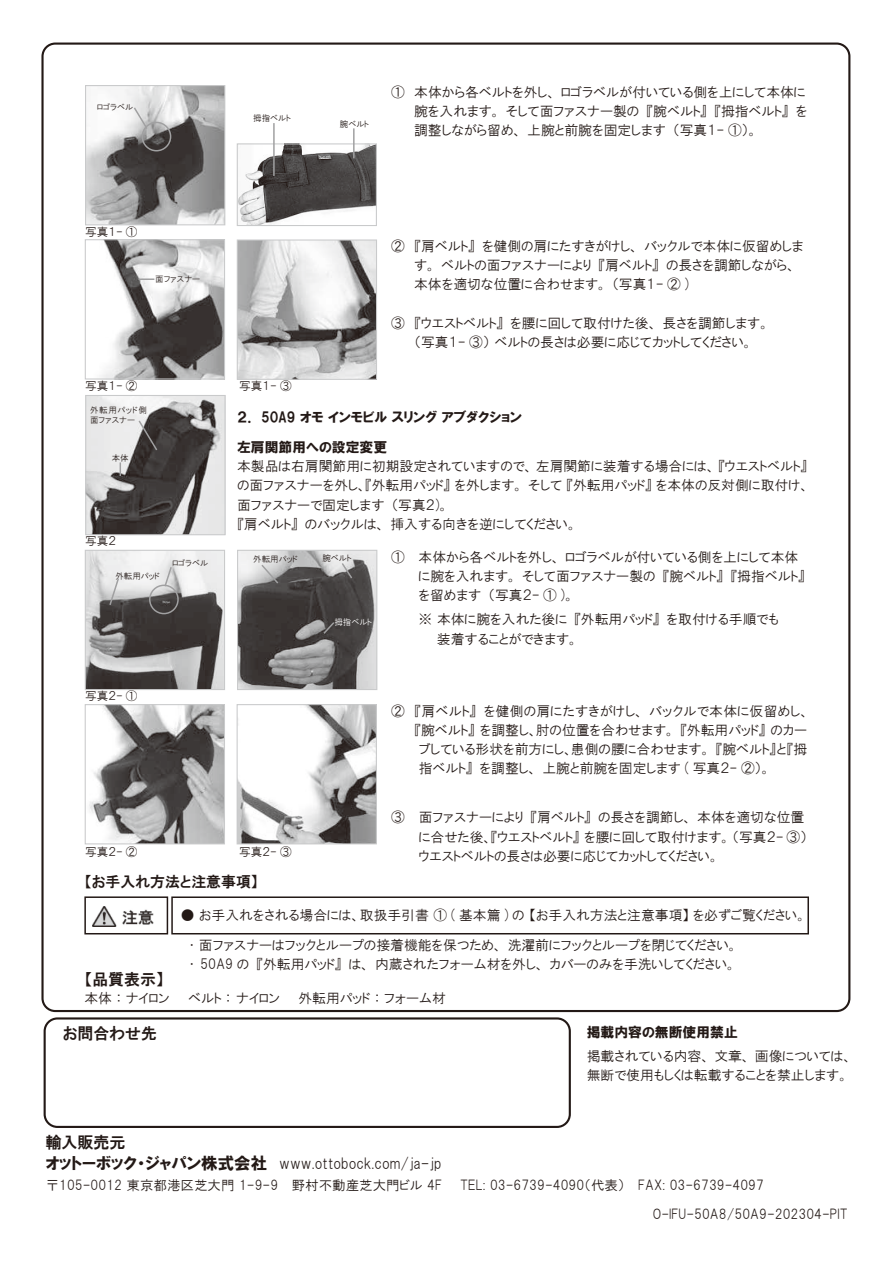
<style>
.page{position:relative;width:893px;height:1263px;background:#fff}
.page>*{position:absolute;margin:0;border:0;box-sizing:border-box;transform-origin:0 0}
.t1{font:16.5px "HGP Soei Kakugothic UB";color:#231916}
.t2{font:15.9px "HGP Gothic E";color:#231916}
.t3{font:15.9px "HGS Gothic E";color:#231916}
.t4{font:15px "HGP Gothic M";color:#231916}
.t5{font:14.85px "HGP Gothic E";color:#231916}
.t6{font:13.8px/19.2px "HGP Gothic M";color:#231916}
.t7{font:13.8px/29.7px "HGP Soei Kakugothic UB";color:#231916}
.t8{font:13.8px "HGP Gothic M";letter-spacing:.02em;color:#231916}
.t9{font:13.5px "HGP Gothic M";color:#231916}
.t10{font:11.7px "HGP Gothic M";color:#231916}
.t11{font:8.55px "HGP Gothic M";color:#231916}
.t12{font:8.55px/9.6px "HGP Gothic M";letter-spacing:.08em;color:#231916}
.t13{font:8.55px "HGP Gothic M";color:#fff}
</style>
<div class="page">
<div style="left:44px;top:1017px;width:527px;height:111px;border:2px solid #231916;border-radius:13px"></div>
<div style="left:171px;top:896px;width:638px;height:38px;border:2px solid #231916"></div>
<div style="left:84px;top:896px;width:84px;height:38px;border:2px solid #231916"></div>
<img style="left:93px;top:906px;width:60px;height:21px">
<img style="left:239px;top:241px;width:136px;height:137px">
<div style="left:237px;top:239px;width:140px;height:141px;border:1px solid #c9cacb"></div>
<img style="left:87px;top:397px;width:137px;height:136px">
<div style="left:85px;top:395px;width:141px;height:140px;border:1px solid #c9cacb"></div>
<img style="left:89px;top:706px;width:134px;height:136px">
<div style="left:85px;top:704px;width:140px;height:140px;border:1px solid #c9cacb"></div>
<img style="left:239px;top:706px;width:136px;height:136px">
<div style="left:237px;top:704px;width:140px;height:140px;border:1px solid #c9cacb"></div>
<img style="left:101px;top:241px;width:122px;height:136px">
<div style="left:85px;top:239px;width:140px;height:140px;border:1px solid #c9cacb"></div>
<img style="left:239px;top:145px;width:136px;height:79px">
<div style="left:237px;top:143px;width:140px;height:83px;border:1px solid #c9cacb"></div>
<hr style="left:353px;top:128px;width:2px;height:30px;background:#a0a0a1">
<hr style="left:273px;top:123px;width:2px;height:53px;background:#a0a0a1">
<svg style="left:138px;top:278px;width:16px;height:2px"></svg>
<svg style="left:137px;top:419px;width:22px;height:33px"></svg>
<svg style="left:120px;top:462px;width:1px;height:14px"></svg>
<img style="left:87px;top:552px;width:136px;height:136px">
<div style="left:85px;top:550px;width:140px;height:140px;border:1px solid #c9cacb"></div>
<img style="left:87px;top:87px;width:136px;height:136px">
<div style="left:85px;top:85px;width:140px;height:140px;border:1px solid #c9cacb"></div>
<img style="left:239px;top:552px;width:136px;height:136px">
<div style="left:237px;top:550px;width:140px;height:140px;border:1px solid #c9cacb"></div>
<svg style="left:108px;top:577px;width:12px;height:30px"></svg>
<svg style="left:322px;top:620px;width:14px;height:15px"></svg>
<div style="left:142px;top:122px;width:29px;height:29px;border:2px solid #a0a0a1;border-radius:50%"></div>
<svg style="left:132px;top:106px;width:17px;height:25px"></svg>
<div style="left:149px;top:585px;width:30px;height:29px;border:2px solid #a0a0a1;border-radius:50%"></div>
<svg style="left:163px;top:565px;width:10px;height:23px"></svg>
<svg style="left:340px;top:561px;width:14px;height:19px"></svg>
<svg style="left:260px;top:563px;width:20px;height:22px"></svg>
<p class="t11" style="left:97px;top:103px;width:37px">ロゴラベル</p>
<p class="t11" style="left:253px;top:113px;width:39px">拇指ベルト</p>
<p class="t11" style="left:340px;top:119px;width:30px">腕ベルト</p>
<p class="t6" style="left:391px;top:82px;width:418px;text-align:right">①　本体から各ベルトを外し、ロゴラベルが付いている側を上にして本体にを</p>
<p class="t6" style="left:414px;top:101px;width:227px">腕を入れます。そして面ファスナー製の</p>
<p class="t6" style="left:646px;top:101px;width:144px">『腕ベルト』『拇指ベルト』</p>
<p class="t6" style="left:414px;top:120px;width:253px">調整しながら留め、上腕と前腕を固定します</p>
<p class="t6" style="left:673px;top:120px;width:87px">（写真１- 1 。(</p>
<p class="t10" style="left:85px;top:226px;width:54px">写真１- 1</p>
<p class="t11" style="left:155px;top:274px;width:47px">面ファスナー</p>
<p class="t10" style="left:85px;top:379px;width:54px">写真１- 2</p>
<p class="t12" style="left:90px;top:405px;width:58px">外転用パッド側面ファスナー</p>
<p class="t11" style="left:112px;top:454px;width:19px">本体</p>
<p class="t10" style="left:85px;top:535px;width:33px">写真２</p>
<p class="t11" style="left:172px;top:558px;width:37px">ロゴラベル</p>
<p class="t11" style="left:115px;top:571px;width:46px">外転用パッド</p>
<p class="t10" style="left:85px;top:690px;width:54px">写真２- 1</p>
<p class="t10" style="left:85px;top:845px;width:54px">写真２- ②</p>
<p class="t6" style="left:391px;top:237px;width:85px">② 『肩ベルト』</p>
<p class="t6" style="left:482px;top:237px;width:323px">を健側の肩にたすきがけし、バックルで本体に仮留めしま</p>
<p class="t10" style="left:239px;top:379px;width:54px">写真１- 3</p>
<p class="t6" style="left:666px;top:256px;width:132px">の長さを調節しながら、</p>
<p class="t6" style="left:598px;top:256px;width:62px">『肩ベルト』</p>
<p class="t6" style="left:414px;top:256px;width:277px">す。ベルトの面ファスナーにより<br>本体を適切な位置に合わせます。（写真１- 2 (</p>
<p class="t6" style="left:510px;top:313px;width:261px">を腰に回して取付けた後、長さを調節します。</p>
<p class="t6" style="left:414px;top:313px;width:340px;text-indent:-23px">③　『ウエストベルト』<br>（写真１- ③）ベルトの長さは必要に応じてカットしてください。</p>
<p class="t7" style="left:237px;top:402px;width:286px">２． 50 9A オモインモビルスリングアブダクション左肩関節用への設定変更</p>
<p class="t6" style="left:237px;top:457px;width:572px">本製品は右肩関節用に初期設定されていますので、左肩関節に装着する場合には、『ウエストベルト『</p>
<p class="t6" style="left:237px;top:476px;width:574px">の面ファスナーを外し、『外転用パッド』を外します。そして『外転用パッド』を本体の反対側に取付け、</p>
<p class="t6" style="left:391px;top:495px;width:59px">（写真２。(</p>
<p class="t6" style="left:305px;top:495px;width:274px;text-indent:-68px">面ファスナーで固定します<br>のバックルは、挿入する向きを逆にしてください。</p>
<p class="t6" style="left:237px;top:514px;width:62px">『肩ベルト』</p>
<p class="t11" style="left:253px;top:555px;width:46px">外転用パッド</p>
<p class="t10" style="left:239px;top:845px;width:54px">写真２- 3</p>
<p class="t11" style="left:322px;top:553px;width:30px">腕ベルト</p>
<p class="t13" style="left:334px;top:618px;width:39px">拇指ベルト</p>
<p class="t6" style="left:662px;top:547px;width:144px;text-indent:-271px">①　本体から各ベルトを外し、ロゴラベルが付いている側を上にして本体『腕ベルト』『拇指ベルト『</p>
<p class="t6" style="left:488px;top:566px;width:169px;text-indent:-70px">に腕を入れます。そして面ファスナー製の（写真２- 1 。(</p>
<p class="t6" style="left:419px;top:585px;width:64px">を留めます</p>
<p class="t6" style="left:437px;top:610px;width:143px;text-indent:-46px">　　　※ 本体に腕を入れた後に装着することができます。</p>
<p class="t6" style="left:574px;top:610px;width:87px">『外転用パッド』</p>
<p class="t6" style="left:667px;top:610px;width:114px">を取付ける手順でも</p>
<p class="t6" style="left:391px;top:701px;width:87px">②　『肩ベルト』</p>
<p class="t8" style="left:484px;top:704px;width:327px">を健側の肩にたすきがけし、バックルで本体に仮留めし、</p>
<p class="t6" style="left:391px;top:720px;width:148px">　　 『腕ベルト』を調整し、</p>
<p class="t6" style="left:536px;top:720px;width:273px">肘の位置を合わせます。『外転用パッド』のカー</p>
<p class="t6" style="left:480px;top:740px;width:293px;text-indent:-61px">ブしている形状を前方にし、<br>を調整し、上腕と前腕を固定します ( 写真２- 2 。(</p>
<p class="t6" style="left:571px;top:740px;width:238px">患側の腰に合わせます。『腕ベルトと』 拇『</p>
<p class="t6" style="left:419px;top:759px;width:55px">指ベルト』</p>
<p class="t6" style="left:419px;top:808px;width:390px;text-indent:-28px">③　面ファスナーにより<br>に合せた後、『ウエストベルト』を腰に回して取付けます。（写真２- 3(ウエストベルトの長さは必要に応じてカットしてください。</p>
<p class="t6" style="left:598px;top:808px;width:208px">の長さを調節し、本体を適切な位置</p>
<p class="t6" style="left:530px;top:808px;width:62px">『肩ベルト』</p>
<p class="t5" style="left:84px;top:874px;width:175px">【お手入れ方法と注意事項【</p>
<p class="t6" style="left:189px;top:901px;width:619px;line-height:29.2px;text-indent:-8px">● お手入れをされる場合には、取扱手引書 ① ( 基本篇 の) 【お手入れ方法と注意事項】を必ずご覧ください。・面ファスナーはフックとループの接着機能を保つため、洗濯前にフックとループを閉じてください。</p>
<p class="t6" style="left:349px;top:954px;width:389px">は、内蔵されたフォーム材を外し、カバーのみを手洗いしてください。</p>
<p class="t6" style="left:256px;top:954px;width:87px">『外転用パッド』</p>
<p class="t6" style="left:189px;top:954px;width:62px">・ 50A9 の</p>
<p class="t2" style="left:84px;top:971px;width:81px">【品質表示【</p>
<p class="t6" style="left:84px;top:989px;width:363px">本体：ナイロン　　ベルト：ナイロン　　外転用パッド：フォーム材</p>
<p class="t2" style="left:63px;top:1025px;width:96px">お問合わせ先</p>
<p class="t7" style="left:587px;top:1017px;width:152px">掲載内容の無断使用禁止</p>
<p class="t6" style="left:587px;top:1046px;width:267px">掲載されている内容、文章、画像については、無断で使用もしくは転載することを禁止します。</p>
<p class="t3" style="left:46px;top:1134px;width:81px">輸入販売元</p>
<p class="t1" style="left:46px;top:1155px;width:223px">オットーボック・ジャパン株式会社</p>
<p class="t4" style="left:279px;top:1156px;width:164px">www.ottobock.com/ja-jp</p>
<p class="t9" style="left:46px;top:1178px;width:234px">〒105-0012 東京都港区芝大門 1-9-9</p>
<p class="t9" style="left:292px;top:1178px;width:152px">野村不動産芝大門ビル F4</p>
<p class="t9" style="left:460px;top:1178px;width:166px">TEL: 03-6739-4090（代表）</p>
<p class="t9" style="left:638px;top:1178px;width:127px">FAX: 03-6739-4097</p>
<p class="t9" style="left:653px;top:1208px;width:197px">O-IFU-50A8/50A9-202304-PIT</p>
</div>
